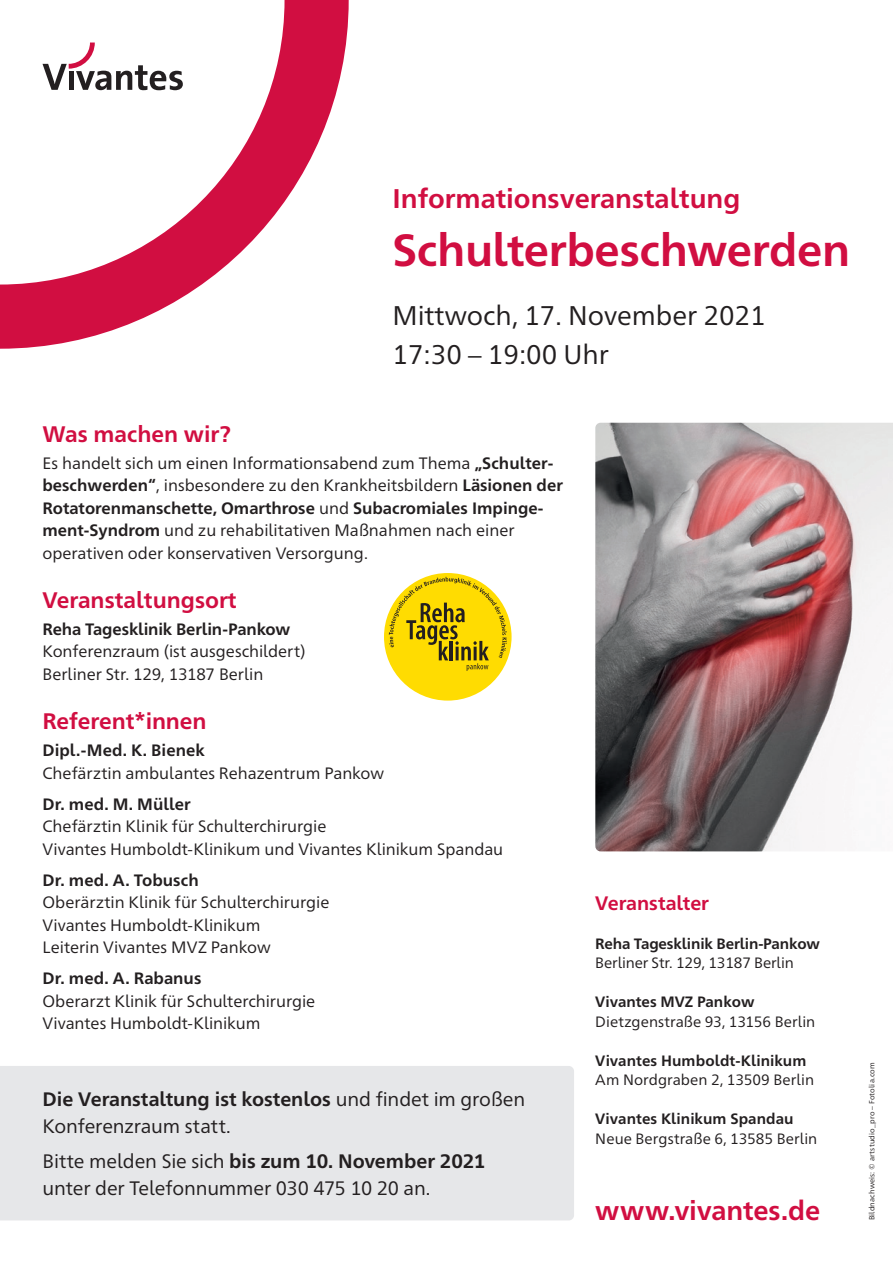
<style>
.page{position:relative;width:893px;height:1263px;background:#fff}
.page>*{position:absolute;margin:0;border:0;box-sizing:border-box;transform-origin:0 0}
.t1{font:700 45px "Frutiger Neue 1450 Pro";letter-spacing:-.01em;color:#d10e41}
.t2{font:700 27px "Frutiger Neue 1450 Pro";color:#d10e41}
.t3{font:27px/39px "Frutiger Neue 1450 Pro";color:#231f20}
.t4{font:700 22.5px "Frutiger Neue 1450 Pro";color:#d10e41}
.t5{font:19.5px/27px "Frutiger Neue 1450 Pro";letter-spacing:-.01em;color:#231f20}
.t6{font:700 19.5px "Frutiger Neue 1450 Pro";color:#d10e41}
.t7{font:16.5px/22.5px "Frutiger Neue 1450 Pro";color:#231f20}
.t8{font:700 16.5px "Frutiger Neue 1450 Pro";color:#231f20}
.t9{font:15px "Frutiger Neue 1450 Pro";color:#231f20}
.t10{font:700 15px "Frutiger Neue 1450 Pro";color:#231f20}
.t11{font:7.5px "Frutiger Neue 1450 Pro";letter-spacing:.02em;color:#231f20}
.s1{font-weight:700}
</style>
<div class="page">
<svg style="left:0;top:0;width:349px;height:349px"></svg>
<svg style="left:0;top:0;width:285px;height:285px"></svg>
<svg style="left:43px;top:43px;width:140px;height:47px"></svg>
<img style="left:595px;top:423px;width:298px;height:428px">
<div style="left:0;top:1066px;width:574px;height:154px;background:#e6e7e9"></div>
<div style="left:384px;top:573px;width:128px;height:128px;background:#ffdc01;border-radius:50%"></div>
<svg style="left:389px;top:577px;width:118px;height:94px"></svg>
<h2 class="t2" style="left:392px;top:179px;width:350px">Informationsveranstaltung</h2>
<h1 class="t1" style="left:392px;top:218px;width:459px">Schulterbeschwerden</h1>
<h2 class="t3" style="left:392px;top:294px;width:375px">Mittwoch, 17. November 2021<br>17:30 – 19:00 Uhr</h2>
<h3 class="t4" style="left:43px;top:418px;width:190px">Was machen wir?</h3>
<p class="t7" style="left:43px;top:450px;width:522px">Es handelt sich um einen Informationsabend zum Thema <span class="s1">„Schulter&shy;beschwerden“</span>, insbesondere zu den Krankheitsbildern <span class="s1">Läsionen der Rotatorenmanschette, Omarthrose</span> und <span class="s1">Subacromiales Impinge&shy;ment-Syndrom</span> und zu rehabilitativen Maßnahmen nach einer operativen oder konservativen Versorgung.</p>
<h3 class="t4" style="left:43px;top:584px;width:196px">Veranstaltungsort</h3>
<p class="t8" style="left:43px;top:617px;width:249px">Reha Tagesklinik Berlin-Pankow</p>
<p class="t7" style="left:43px;top:639px;width:265px">Konferenzraum (ist ausgeschildert)<br>Berliner Str. 129, 13187 Berlin</p>
<h3 class="t4" style="left:43px;top:705px;width:166px">Referent*innen</h3>
<p class="t8" style="left:43px;top:738px;width:164px">Dipl.-Med. K. Bienek</p>
<p class="t7" style="left:43px;top:760px;width:343px">Chefärztin ambulantes Rehazentrum Pankow</p>
<p class="t8" style="left:43px;top:792px;width:150px">Dr. med. M. Müller</p>
<p class="t7" style="left:43px;top:814px;width:462px">Chefärztin Klinik für Schulterchirurgie<br>Vivantes Humboldt-Klinikum und Vivantes Klinikum Spandau</p>
<p class="t8" style="left:43px;top:868px;width:158px">Dr. med. A. Tobusch</p>
<p class="t7" style="left:43px;top:890px;width:288px">Oberärztin Klinik für Schulterchirurgie<br>Vivantes Humboldt-Klinikum<br>Leiterin Vivantes MVZ Pankow</p>
<p class="t8" style="left:43px;top:966px;width:160px">Dr. med. A. Rabanus</p>
<p class="t7" style="left:43px;top:988px;width:274px">Oberarzt Klinik für Schulterchirurgie<br>Vivantes Humboldt-Klinikum</p>
<p class="t5" style="left:43px;top:1084px;width:484px"><span class="s1">Die Veranstaltung ist kostenlos</span> und findet im großen<br>Konferenzraum statt.</p>
<p class="t5" style="left:43px;top:1146px;width:444px">Bitte melden Sie sich <span class="s1">bis zum 10. November 2021 </span>unter der Telefonnummer 030 475 10 20 an.</p>
<p class="t6" style="left:595px;top:889px;width:115px">Veranstalter</p>
<p class="t10" style="left:595px;top:933px;width:226px">Reha Tagesklinik Berlin-Pankow</p>
<p class="t9" style="left:595px;top:952px;width:200px">Berliner Str. 129, 13187 Berlin</p>
<p class="t10" style="left:595px;top:991px;width:161px">Vivantes MVZ Pankow</p>
<p class="t9" style="left:595px;top:1011px;width:222px">Dietzgenstraße 93, 13156 Berlin</p>
<p class="t10" style="left:595px;top:1050px;width:213px">Vivantes Humboldt-Klinikum</p>
<p class="t9" style="left:595px;top:1069px;width:220px">Am Nordgraben 2, 13509 Berlin</p>
<p class="t10" style="left:595px;top:1108px;width:200px">Vivantes Klinikum Spandau</p>
<p class="t9" style="left:595px;top:1128px;width:223px">Neue Bergstraße 6, 13585 Berlin</p>
<h2 class="t2" style="left:595px;top:1191px;width:226px">www.vivantes.de</h2>
<p class="t11" style="left:866px;top:1220px;width:160px;rotate:-90deg">Bildnachweis: © artstudio_pro – Fotolia.com</p>
</div>
